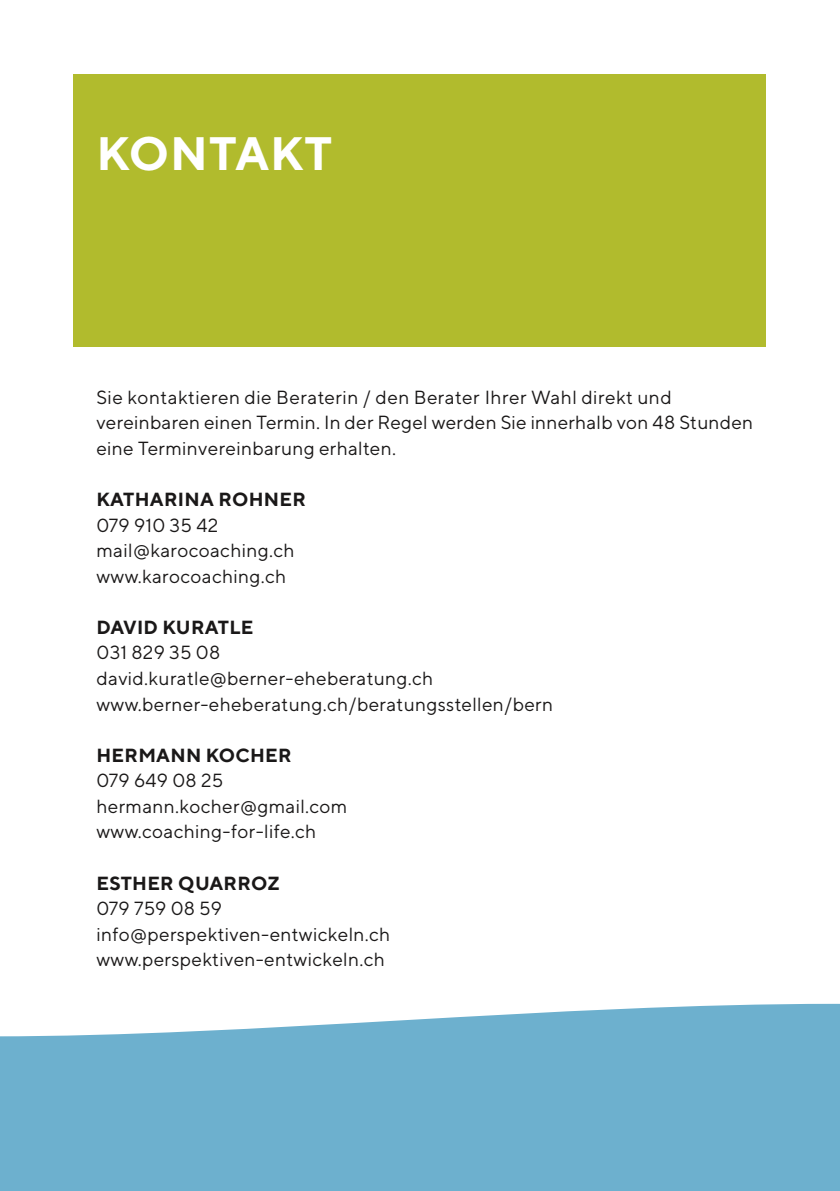
<style>
.page{position:relative;width:840px;height:1191px;background:#fff}
.page>*{position:absolute;margin:0;border:0;box-sizing:border-box;transform-origin:0 0}
.t1{font:700 46.8px "TT Norms";letter-spacing:.02em;color:#fff}
.t2{font:19px/25.6px "TT Norms";letter-spacing:.015em;color:#1a1818}
.t3{font:700 19px "TT Norms";letter-spacing:.015em;color:#1a1818}
</style>
<div class="page">
<svg style="left:0;top:1003px;width:839px;height:188px;background:#79b6d2"></svg>
<div style="left:74px;top:75px;width:691px;height:272px;background:#b1bb2d"></div>
<h1 class="t1" style="left:96px;top:124px;width:237px">KONTAKT</h1>
<p class="t2" style="left:96px;top:384px;width:658px">Sie kontaktieren die Beraterin / den Berater Ihrer Wahl direkt und vereinbaren einen Termin. In der Regel werden Sie innerhalb von 48 Stunden eine Terminvereinbarung erhalten.</p>
<p class="t3" style="left:96px;top:487px;width:211px">KATHARINA ROHNER</p>
<p class="t2" style="left:96px;top:512px;width:199px">079 910 35 42 mail@karocoaching.ch www.karocoaching.ch</p>
<p class="t3" style="left:96px;top:615px;width:158px">DAVID KURATLE</p>
<p class="t2" style="left:96px;top:639px;width:458px">031 829 35 08 david.kuratle@berner-eheberatung.ch www.berner-eheberatung.ch/beratungsstellen/bern</p>
<p class="t3" style="left:96px;top:743px;width:197px">H ERMANN KOCHER</p>
<p class="t2" style="left:96px;top:767px;width:252px">079 649 08 25 hermann.kocher@gmail.com www.coaching-for-life.ch</p>
<p class="t3" style="left:96px;top:871px;width:185px">ESTHER QUARROZ</p>
<p class="t2" style="left:96px;top:895px;width:295px">079 759 08 59 info@perspektiven-entwickeln.ch www.perspektiven-entwickeln.ch</p>
</div>
